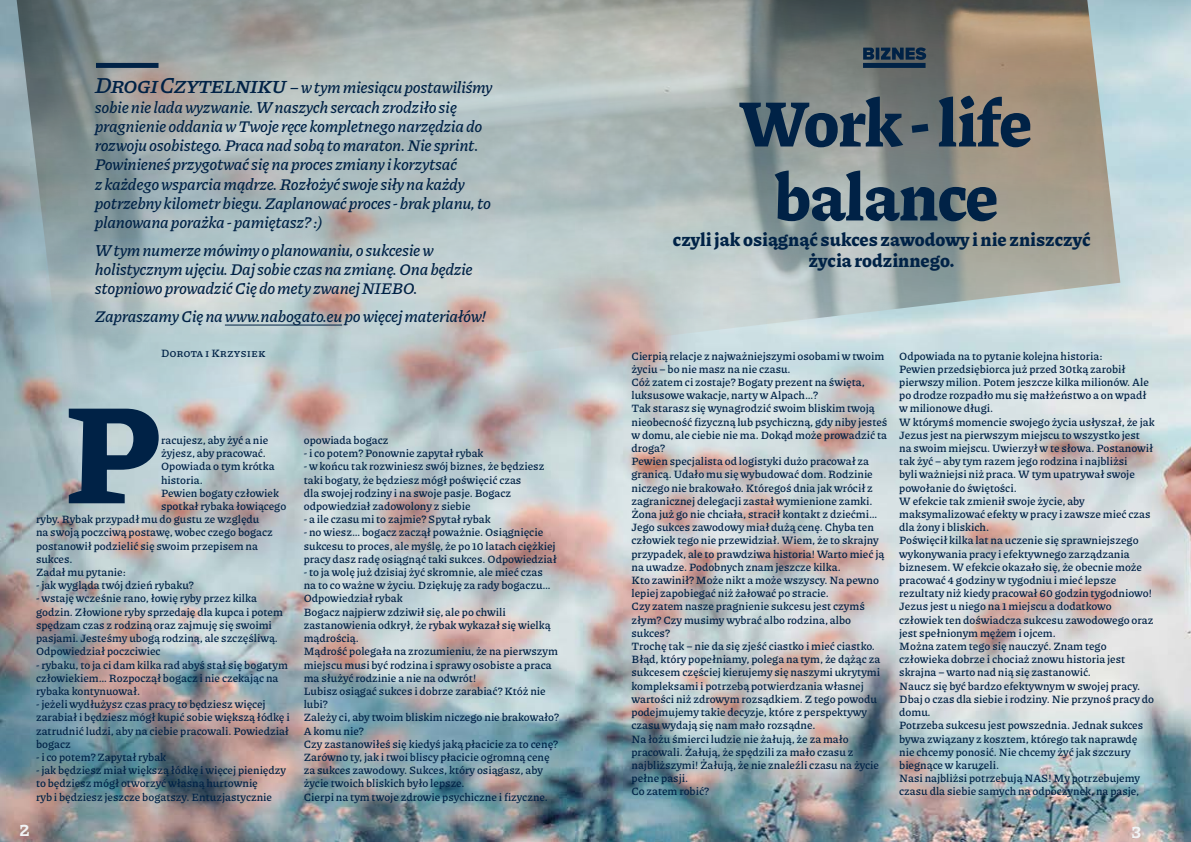
<style>
.page{position:relative;width:1191px;height:842px;background:#fff}
.page>*{position:absolute;margin:0;border:0;box-sizing:border-box;transform-origin:0 0}
.t1{font:900 140.4px "Piazzolla";color:#002246}
.t2{font:900 65px/74px "Piazzolla";letter-spacing:-.02em;color:#002246;text-align:center}
.t3{font:900 18px/21.6px "Piazzolla";color:#002246;text-align:center}
.t4{font:800 18px "Piazzolla";color:#f1f3f4}
.t5{font:italic 600 16px/19.2px "Piazzolla";letter-spacing:-.02em;color:#002246}
.t6{font:600 11px/13.2px "Piazzolla";color:#002246}
.s1{font-size:22.4px}
</style>
<div class="page">
<img style="left:0;top:0;width:1191px;height:842px">
<img style="left:16px;top:0;width:1104px;height:406px">
<div style="left:863px;top:63px;width:62px;height:5px;background:#002246"></div>
<div style="left:96px;top:63px;width:62px;height:5px;background:#002246"></div>
<hr style="left:225px;top:325px;width:117px;height:1px;background:#002246">
<svg style="left:863px;top:47px;width:63px;height:13px"></svg>
<p class="t5" style="left:95px;top:78px;width:399px"><span class="s1">Drogi Czytelniku</span> – w tym miesiącu postawiliśmy sobie nie lada wyzwanie. W naszych sercach zrodziło się pragnienie oddania w Twoje ręce kompletnego narzędzia do rozwoju osobistego. Praca nad sobą to maraton. Nie sprint.<br>Powinieneś przygotwać się na proces zmiany i korzytsać<br>z każdego wsparcia mądrze. Rozłożyć swoje siły na każdy potrzebny kilometr biegu. Zaplanować proces - brak planu, to planowana porażka - pamiętasz? :)</p>
<h3 class="t5" style="left:95px;top:240px;width:379px">W tym numerze mówimy o planowaniu, o sukcesie w holistycznym ujęciu. Daj sobie czas na zmianę. Ona będzie stopniowo prowadzić Cię do mety zwanej NIEBO.</h3>
<h3 class="t5" style="left:95px;top:307px;width:393px">Zapraszamy Cię na www.nabogato.eu po więcej materiałów!</h3>
<p class="t6" style="left:161px;top:346px;width:106px">Dorota i Krzysiek</p>
<h1 class="t1" style="left:65px;top:372px;width:97px">P</h1>
<p class="t6" style="left:161px;top:433px;width:109px">racujesz, aby żyć a nie</p>
<p class="t6" style="left:161px;top:447px;width:106px">żyjesz, aby pracować.</p>
<p class="t6" style="left:161px;top:460px;width:115px">Opowiada o tym krótka</p>
<p class="t6" style="left:161px;top:473px;width:43px">historia.</p>
<p class="t6" style="left:161px;top:486px;width:119px">Pewien bogaty człowiek</p>
<p class="t6" style="left:161px;top:499px;width:127px">spotkał rybaka łowiącego</p>
<p class="t6" style="left:36px;top:513px;width:225px">ryby. Rybak przypadł mu do gustu ze względu</p>
<p class="t6" style="left:36px;top:526px;width:238px">na swoją poczciwą postawę, wobec czego bogacz</p>
<p class="t6" style="left:36px;top:539px;width:223px">postanowił podzielić się swoim przepisem na</p>
<p class="t6" style="left:36px;top:552px;width:38px">sukces.</p>
<p class="t6" style="left:36px;top:565px;width:91px">Zadał mu pytanie:</p>
<p class="t6" style="left:36px;top:579px;width:159px">- jak wygląda twój dzień rybaku?</p>
<p class="t6" style="left:36px;top:592px;width:248px">- wstaję wcześnie rano, łowię ryby przez kilka godzin. Złowione ryby sprzedaję dla kupca i potem spędzam czas z rodziną oraz zajmuję się swoimi pasjami. Jesteśmy ubogą rodziną, ale szczęśliwą.<br>Odpowiedział poczciwiec</p>
<p class="t6" style="left:36px;top:658px;width:253px">- rybaku, to ja ci dam kilka rad abyś stał się bogatym człowiekiem… Rozpoczął bogacz i nie czekając na rybaka kontynuował.</p>
<p class="t6" style="left:36px;top:697px;width:255px">- jeżeli wydłużysz czas pracy to będziesz więcej zarabiał i będziesz mógł kupić sobie większą łódkę i zatrudnić ludzi, aby na ciebie pracowali. Powiedział bogacz</p>
<p class="t6" style="left:36px;top:750px;width:132px">- i co potem? Zapytał rybak</p>
<p class="t6" style="left:36px;top:763px;width:251px">- jak będziesz miał większą łódkę i więcej pieniędzy to będziesz mógł otworzyć własną hurtownię<br>ryb i będziesz jeszcze bogatszy. Entuzjastycznie</p>
<p class="t6" style="left:304px;top:433px;width:86px">opowiada bogacz</p>
<p class="t6" style="left:304px;top:447px;width:181px">- i co potem? Ponownie zapytał rybak</p>
<p class="t6" style="left:304px;top:460px;width:242px">- w końcu tak rozwiniesz swój biznes, że będziesz taki bogaty, że będziesz mógł poświęcić czas<br>dla swojej rodziny i na swoje pasje. Bogacz odpowiedział zadowolony z siebie</p>
<p class="t6" style="left:304px;top:513px;width:189px">- a ile czasu mi to zajmie? Spytał rybak</p>
<p class="t6" style="left:304px;top:526px;width:254px">- no wiesz… bogacz zaczął poważnie. Osiągnięcie sukcesu to proces, ale myślę, że po 10 latach ciężkiej pracy dasz radę osiągnąć taki sukces. Odpowiedział</p>
<p class="t6" style="left:304px;top:565px;width:257px">- to ja wolę już dzisiaj żyć skromnie, ale mieć czas<br>na to co ważne w życiu. Dziękuję za rady bogaczu… Odpowiedział rybak<br>Bogacz najpierw zdziwił się, ale po chwili zastanowienia odkrył, że rybak wykazał się wielką mądrością.<br>Mądrość polegała na zrozumieniu, że na pierwszym miejscu musi być rodzina i sprawy osobiste a praca ma służyć rodzinie a nie na odwrót!<br>Lubisz osiągać sukces i dobrze zarabiać? Któż nie lubi?<br>Zależy ci, aby twoim bliskim niczego nie brakowało?<br>A komu nie?<br>Czy zastanowiłeś się kiedyś jaką płacicie za to cenę?<br>Zarówno ty, jak i twoi bliscy płacicie ogromną cenę za sukces zawodowy. Sukces, który osiągasz, aby życie twoich bliskich było lepsze.<br>Cierpi na tym twoje zdrowie psychiczne i fizyczne.</p>
<h2 class="t2" style="left:740px;top:86px;width:294px">Work - life balance</h2>
<h3 class="t3" style="left:673px;top:228px;width:419px">czyli jak osiągnąć sukces zawodowy i nie zniszczyć życia rodzinnego.</h3>
<p class="t6" style="left:631px;top:349px;width:257px">Cierpią relacje z najważniejszymi osobami w twoim życiu – bo nie masz na nie czasu.<br>Cóż zatem ci zostaje? Bogaty prezent na święta, luksusowe wakacje, narty w Alpach…?<br>Tak starasz się wynagrodzić swoim bliskim twoją nieobecność fizyczną lub psychiczną, gdy niby jesteś w domu, ale ciebie nie ma. Dokąd może prowadzić ta droga?<br>Pewien specjalista od logistyki dużo pracował za granicą. Udało mu się wybudować dom. Rodzinie niczego nie brakowało. Któregoś dnia jak wrócił z zagranicznej delegacji zastał wymienione zamki.<br>Żona już go nie chciała, stracił kontakt z dziećmi… Jego sukces zawodowy miał dużą cenę. Chyba ten człowiek tego nie przewidział. Wiem, że to skrajny przypadek, ale to prawdziwa historia! Warto mieć ją na uwadze. Podobnych znam jeszcze kilka.<br>Kto zawinił? Może nikt a może wszyscy. Na pewno lepiej zapobiegać niż żałować po stracie.<br>Czy zatem nasze pragnienie sukcesu jest czymś złym? Czy musimy wybrać albo rodzina, albo sukces?<br>Trochę tak – nie da się zjeść ciastko i mieć ciastko.<br>Błąd, który popełniamy, polega na tym, że dążąc za sukcesem częściej kierujemy się naszymi ukrytymi kompleksami i potrzebą potwierdzania własnej wartości niż zdrowym rozsądkiem. Z tego powodu podejmujemy takie decyzje, które z perspektywy czasu wydają się nam mało rozsądne.<br>Na łożu śmierci ludzie nie żałują, że za mało pracowali. Żałują, że spędzili za mało czasu z najbliższymi! Żałują, że nie znaleźli czasu na życie pełne pasji.<br>Co zatem robić?</p>
<p class="t6" style="left:899px;top:349px;width:257px">Odpowiada na to pytanie kolejna historia:<br>Pewien przedsiębiorca już przed 30tką zarobił pierwszy milion. Potem jeszcze kilka milionów. Ale po drodze rozpadło mu się małżeństwo a on wpadł w milionowe długi.<br>W którymś momencie swojego życia usłyszał, że jak Jezus jest na pierwszym miejscu to wszystko jest na swoim miejscu. Uwierzył w te słowa. Postanowił tak żyć – aby tym razem jego rodzina i najbliżsi<br>byli ważniejsi niż praca. W tym upatrywał swoje powołanie do świętości.<br>W efekcie tak zmienił swoje życie, aby maksymalizować efekty w pracy i zawsze mieć czas dla żony i bliskich.<br>Poświęcił kilka lat na uczenie się sprawniejszego wykonywania pracy i efektywnego zarządzania biznesem. W efekcie okazało się, że obecnie może pracować 4 godziny w tygodniu i mieć lepsze rezultaty niż kiedy pracował 60 godzin tygodniowo!<br>Jezus jest u niego na 1 miejscu a dodatkowo człowiek ten doświadcza sukcesu zawodowego oraz jest spełnionym mężem i ojcem.<br>Można zatem tego się nauczyć. Znam tego człowieka dobrze i chociaż znowu historia jest skrajna – warto nad nią się zastanowić.<br>Naucz się być bardzo efektywnym w swojej pracy.<br>Dbaj o czas dla siebie i rodziny. Nie przynoś pracy do domu.<br>Potrzeba sukcesu jest powszednia. Jednak sukces bywa związany z kosztem, którego tak naprawdę nie chcemy ponosić. Nie chcemy żyć jak szczury biegnące w karuzeli.<br>Nasi najbliżsi potrzebują NAS! My potrzebujemy czasu dla siebie samych na odpoczynek, na pasje,</p>
<h3 class="t4" style="left:19px;top:819px;width:12px">2</h3>
<h3 class="t4" style="left:1131px;top:821px;width:12px">3</h3>
</div>
